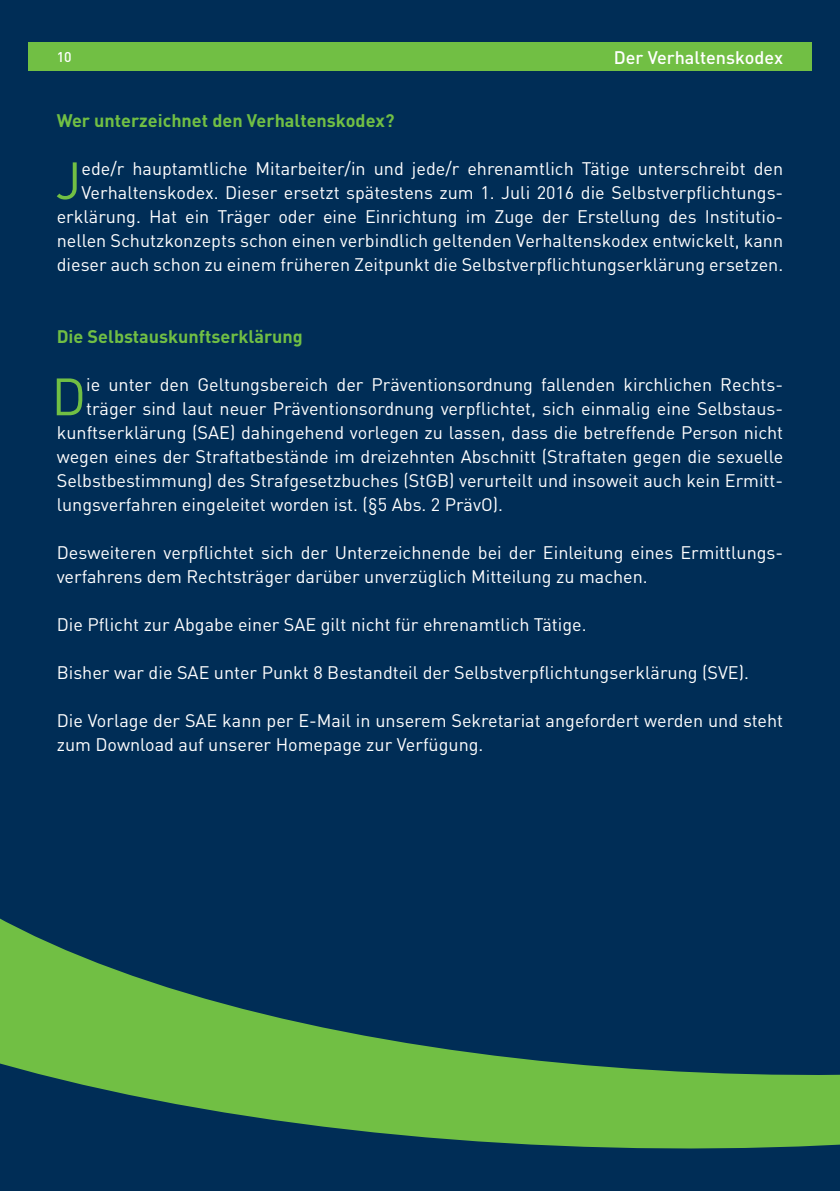
<style>
.page{position:relative;width:840px;height:1191px;background:#fff}
.page>*{position:absolute;margin:0;border:0;box-sizing:border-box;transform-origin:0 0}
.t1{font:51.8px "DIN Pro";color:#71bf44}
.t2{font:18px/24px "DIN Pro";color:#fff}
.t3{font:700 18px "DIN Pro";color:#71bf44}
.t4{font:500 18px "DIN Pro";color:#fff}
.t5{font:500 14px "DIN Pro";color:#fff}
</style>
<div class="page">
<svg style="left:839px;top:879px;width:1px;height:312px"></svg>
<div style="left:0;top:0;width:839px;height:1191px;background:#002d56"></div>
<svg style="left:0;top:918px;width:839px;height:231px"></svg>
<div style="left:28px;top:43px;width:783px;height:28px;background:#71bf44"></div>
<p class="t5" style="left:57px;top:47px;width:16px">10</p>
<p class="t4" style="left:613px;top:45px;width:171px">Der Verhaltenskodex</p>
<p class="t3" style="left:57px;top:108px;width:339px">Wer unterzeichnet den Verhaltenskodex?</p>
<h1 class="t1" style="left:56px;top:145px;width:27px">J</h1>
<p class="t2" style="left:57px;top:156px;width:727px;text-align:right">ede/r hauptamtliche Mitarbeiter/in und jede/r ehrenamtlich Tätige unterschreibt den Verhaltenskodex. Dieser ersetzt spätestens zum 1. Juli 2016 die Selbstverpflichtungs&shy;erklärung. Hat ein Träger oder eine Einrichtung im Zuge der Erstellung des Institutio&shy;nellen Schutzkonzepts schon einen verbindlich geltenden Verhaltenskodex entwickelt, kann dieser auch schon zu einem früheren Zeitpunkt die Selbstverpflichtungserklärung ersetzen.</p>
<p class="t3" style="left:57px;top:324px;width:247px">Die Selbstauskunftserklärung</p>
<h1 class="t1" style="left:51px;top:361px;width:36px">D</h1>
<p class="t2" style="left:86px;top:372px;width:698px">ie unter den Geltungsbereich der Präventionsordnung fallenden kirchlichen Rechts-</p>
<p class="t2" style="left:86px;top:396px;width:698px">träger sind laut neuer Präventionsordnung verpflichtet, sich einmalig eine Selbstaus-</p>
<p class="t2" style="left:57px;top:420px;width:727px">kunftserklärung (SAE) dahingehend vorlegen zu lassen, dass die betreffende Person nicht</p>
<p class="t2" style="left:57px;top:444px;width:727px">wegen eines der Straftatbestände im dreizehnten Abschnitt (Straftaten gegen die sexuelle</p>
<p class="t2" style="left:57px;top:468px;width:727px">Selbstbestimmung) des Strafgesetzbuches (StGB) verurteilt und insoweit auch kein Ermitt-</p>
<p class="t2" style="left:57px;top:492px;width:447px">lungsverfahren eingeleitet worden ist. (§5 Abs. 2 PrävO).</p>
<p class="t2" style="left:57px;top:540px;width:727px">Desweiteren verpflichtet sich der Unterzeichnende bei der Einleitung eines Ermittlungs&shy;verfahrens dem Rechtsträger darüber unverzüglich Mitteilung zu machen.</p>
<p class="t2" style="left:57px;top:612px;width:531px">Die Pflicht zur Abgabe einer SAE gilt nicht für ehrenamtlich Tätige.</p>
<p class="t2" style="left:57px;top:660px;width:693px">Bisher war die SAE unter Punkt 8 Bestandteil der Selbstverpflichtungserklärung (SVE).</p>
<p class="t2" style="left:57px;top:708px;width:727px">Die Vorlage der SAE kann per E-Mail in unserem Sekretariat angefordert werden und steht zum Download auf unserer Homepage zur Verfügung.</p>
</div>
